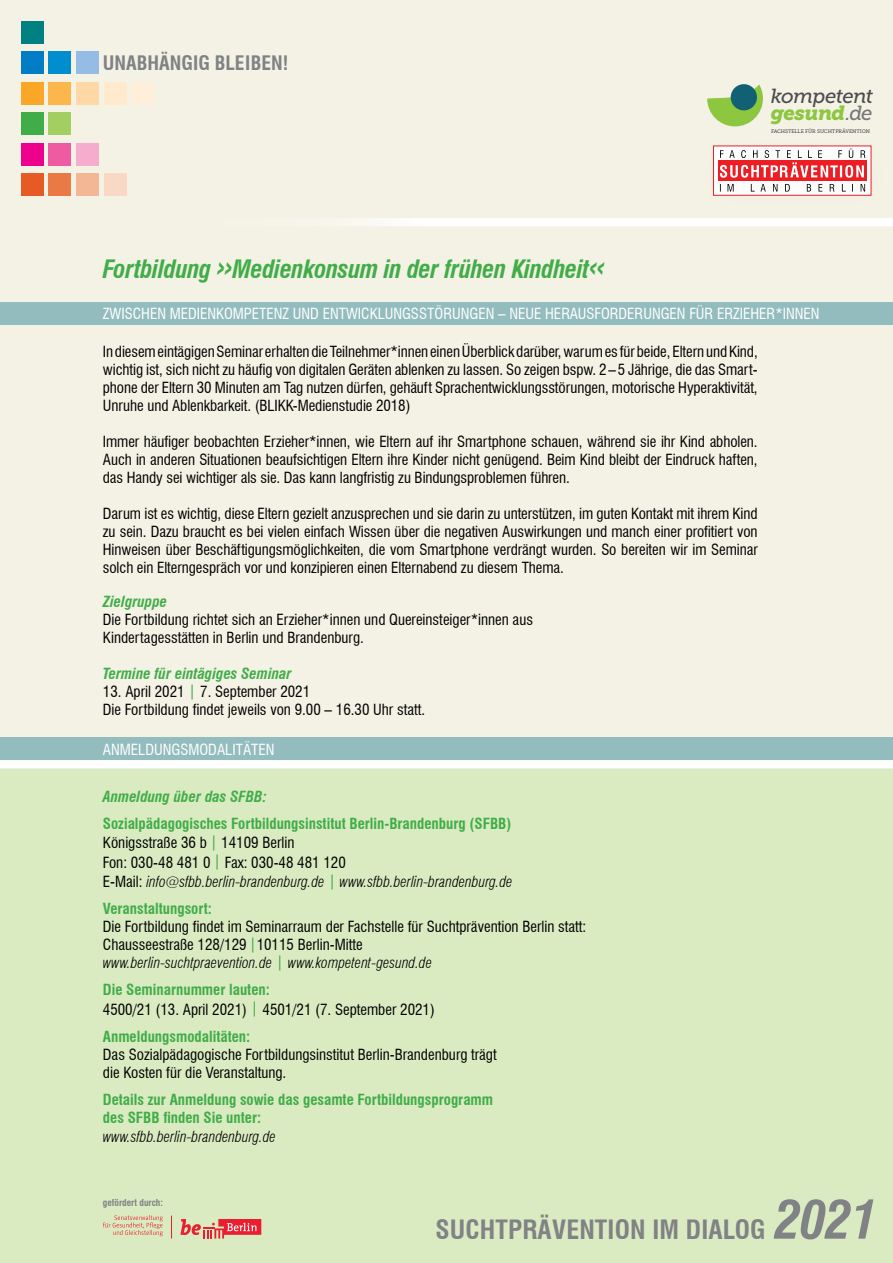
<style>
.page{position:relative;width:893px;height:1263px;background:#f3f2e4}
.page>*{position:absolute;margin:0;border:0;box-sizing:border-box;transform-origin:0 0}
.t1{font:700 condensed 25.95px "Swiss 721 BT";letter-spacing:.005em;color:#808285}
.t2{font:italic 700 condensed 24.75px "Swiss 721 BT";letter-spacing:-.02em;color:#41ad49}
.t3{font:italic 20.4px "Museo Slab 500";letter-spacing:-.04em;color:#4d4d4f}
.t4{font:italic 20.4px "Museo Slab 900";letter-spacing:-.03em;color:#8dc63f}
.t5{font:700 condensed 19.5px "Swiss 721 BT";color:#808285}
.t6{font:condensed 15px/18px "Swiss 721 BT";color:#000}
.t7{font:700 condensed 15px/19.5px "Swiss 721 BT";color:#41ad49}
.t8{font:condensed 15px "Swiss 721 BT";color:#fff}
.t9{font:italic 700 condensed 15px "Swiss 721 BT";color:#41ad49}
.t10{font:italic 300 condensed 15px "Swiss 721 BT";color:#000}
.t11{font:700 condensed 9.3px "Swiss 721 BT";color:#808285}
.t12{font:5.1px "Museo Slab 500";letter-spacing:-.02em;color:#4d4d4f}
.s1{font-size:32.7px}
.s2{font-family:"Museo Slab 500";color:#77787b}
.s3{color:#41ad49}
.s4{font-weight:400;color:#000}
.s5{font-weight:400}
.s6{font-weight:300;font-style:italic;color:#000}
.s7{font-weight:300;font-style:italic;font-size:13.5px;color:#000}
.s8{font-weight:300;font-style:italic}
.s9{font-weight:700;color:#41ad49}
.s10{font-style:italic;font-size:52.5px}
</style>
<div class="page">
<div style="left:0;top:302px;width:893px;height:22px;background:#93bcbf"></div>
<div style="left:0;top:218px;width:893px;height:8px;background:#fff"></div>
<div style="left:21px;top:21px;width:22px;height:22px;background:#008081"></div>
<div style="left:21px;top:52px;width:22px;height:22px;background:#007dc5"></div>
<div style="left:49px;top:52px;width:22px;height:22px;background:#008ece"></div>
<div style="left:76px;top:52px;width:23px;height:22px;background:#94bce4"></div>
<div style="left:21px;top:82px;width:22px;height:22px;background:#faa627"></div>
<div style="left:49px;top:82px;width:22px;height:22px;background:#fcb64c"></div>
<div style="left:104px;top:82px;width:22px;height:22px;background:#ffeace"></div>
<div style="left:76px;top:82px;width:23px;height:22px;background:#ffd8a5"></div>
<div style="left:132px;top:82px;width:22px;height:22px;background:#ffeed9"></div>
<div style="left:21px;top:113px;width:22px;height:22px;background:#41ad49"></div>
<div style="left:49px;top:113px;width:22px;height:22px;background:#a3cf62"></div>
<div style="left:21px;top:143px;width:22px;height:22px;background:#ec008c"></div>
<div style="left:49px;top:143px;width:22px;height:22px;background:#ef5ba1"></div>
<div style="left:76px;top:143px;width:23px;height:22px;background:#f6adcd"></div>
<div style="left:21px;top:173px;width:22px;height:22px;background:#e65a25"></div>
<div style="left:49px;top:173px;width:22px;height:22px;background:#ea7a45"></div>
<div style="left:76px;top:173px;width:23px;height:22px;background:#f4b795"></div>
<div style="left:104px;top:173px;width:22px;height:22px;background:#f9d9c5"></div>
<svg style="left:0;top:218px;width:378px;height:8px;background:#f4f3e7"></svg>
<div style="left:685px;top:117px;width:208px;height:113px;background:#000;opacity:.05"></div>
<div style="left:713px;top:146px;width:158px;height:50px;border:1px solid #ed1d24"></div>
<svg style="left:720px;top:149px;width:145px;height:29px;background:#ec9295"></svg>
<svg style="left:720px;top:184px;width:145px;height:8px"></svg>
<svg style="left:707px;top:85px;width:56px;height:41px"></svg>
<div style="left:731px;top:84px;width:26px;height:26px;background:#116073;border-radius:50%"></div>
<div style="left:0;top:747px;width:893px;height:516px;background:#daebc1"></div>
<div style="left:0;top:760px;width:893px;height:8px;background:#fff"></div>
<div style="left:0;top:738px;width:893px;height:22px;background:#93bcbf"></div>
<svg style="left:180px;top:1219px;width:81px;height:19px"></svg>
<svg style="left:171px;top:1215px;width:1px;height:23px"></svg>
<svg style="left:103px;top:1215px;width:60px;height:21px"></svg>
<h3 class="t5" style="left:103px;top:51px;width:187px">UNABHÄNGIG BLEIBEN!</h3>
<h2 class="t2" style="left:103px;top:254px;width:504px">Fortbildung <span class="s1">»</span>Medienkonsum in der frühen Kindheit<span class="s1">«</span></h2>
<h3 class="t3" style="left:771px;top:84px;width:104px">kompetent</h3>
<h3 class="t4" style="left:771px;top:101px;width:103px">gesund<span class="s2">.de</span></h3>
<p class="t12" style="left:771px;top:129px;width:100px">FACHSTELLE FÜR SUCHTPRÄVENTION</p>
<p class="t8" style="left:103px;top:305px;width:718px">ZWISCHEN MEDIENKOMPETENZ UND ENTWICKLUNGSSTÖRUNGEN – NEUE HERAUSFORDERUNGEN FÜR ERZIEHER*INNEN</p>
<p class="t6" style="left:103px;top:342px;width:656px;text-align:justify">In diesem eintägigen Seminar erhalten die Teilnehmer*innen einen Überblick darüber, warum es für beide, Eltern und Kind, wichtig ist, sich nicht zu häufig von digitalen Geräten ablenken zu lassen. So zeigen bspw. 2–5 Jährige, die das Smart&shy;phone der Eltern 30 Minuten am Tag nutzen dürfen, gehäuft Sprachentwicklungsstörungen, motorische Hyperaktivität, Unruhe und Ablenkbarkeit. (BLIKK-Medienstudie 2018)</p>
<p class="t6" style="left:103px;top:432px;width:656px;text-align:justify">Immer häufiger beobachten Erzieher*innen, wie Eltern auf ihr Smartphone schauen, während sie ihr Kind abholen.<br>Auch in anderen Situationen beaufsichtigen Eltern ihre Kinder nicht genügend. Beim Kind bleibt der Eindruck haften, das Handy sei wichtiger als sie. Das kann langfristig zu Bindungsproblemen führen.</p>
<p class="t6" style="left:103px;top:504px;width:656px;text-align:justify">Darum ist es wichtig, diese Eltern gezielt anzusprechen und sie darin zu unterstützen, im guten Kontakt mit ihrem Kind zu sein. Dazu braucht es bei vielen einfach Wissen über die negativen Auswirkungen und manch einer profitiert von Hinweisen über Beschäftigungsmöglichkeiten, die vom Smartphone verdrängt wurden. So bereiten wir im Seminar solch ein Elterngespräch vor und konzipieren einen Elternabend zu diesem Thema.</p>
<p class="t9" style="left:103px;top:593px;width:66px">Zielgruppe</p>
<p class="t6" style="left:103px;top:611px;width:432px">Die Fortbildung richtet sich an Erzieher*innen und Quereinsteiger*innen aus<br>Kindertagesstätten in Berlin und Brandenburg.</p>
<p class="t9" style="left:103px;top:665px;width:190px">Termine für eintägiges Seminar</p>
<p class="t6" style="left:103px;top:683px;width:324px">13. April 2021 <span class="s3">|</span> 7. September 2021<br>Die Fortbildung findet jeweils von 9.00 – 16.30 Uhr statt.</p>
<p class="t8" style="left:103px;top:740px;width:173px">ANMELDUNGSMODALITÄTEN</p>
<p class="t9" style="left:103px;top:787px;width:166px">Anmeldung über das SFBB:</p>
<p class="t7" style="left:103px;top:814px;width:411px">Sozialpädagogisches Fortbildungsinstitut Berlin-Brandenburg (SFBB)<br><span class="s4">Königsstraße 36 b</span> <span class="s5">|</span> <span class="s4">14109 Berlin<br>Fon: 030-48 481 0</span> <span class="s5">|</span> <span class="s4">Fax: 030-48 481 120<br>E-Mail:</span> <span class="s6">info</span><span class="s7">@</span><span class="s6">sfbb.berlin-brandenburg.de</span> <span class="s5">|</span> <span class="s6">www.sfbb.berlin-brandenburg.de</span></p>
<p class="t7" style="left:103px;top:899px;width:111px">Veranstaltungsort:</p>
<p class="t6" style="left:103px;top:918px;width:485px">Die Fortbildung findet im Seminarraum der Fachstelle für Suchtprävention Berlin statt:<br>Chausseestraße 128/129 <span class="s3">|</span>10115 Berlin-Mitte<br><span class="s8">www.berlin-suchtpraevention.de</span> <span class="s3">|</span> <span class="s8">www.kompetent-gesund.de</span></p>
<p class="t6" style="left:103px;top:980px;width:333px;line-height:19.5px"><span class="s9">Die Seminarnummer lauten:<br></span>4500/21 (13. April 2021) <span class="s3">|</span> 4501/21 (7. September 2021)</p>
<p class="t7" style="left:103px;top:1027px;width:149px">Anmeldungsmodalitäten:</p>
<p class="t6" style="left:103px;top:1045px;width:395px">Das Sozialpädagogische Fortbildungsinstitut Berlin-Brandenburg trägt die Kosten für die Veranstaltung.</p>
<p class="t7" style="left:103px;top:1090px;width:392px;line-height:18px">Details zur Anmeldung sowie das gesamte Fortbildungsprogramm des SFBB finden Sie unter:</p>
<p class="t10" style="left:103px;top:1128px;width:175px">www.sfbb.berlin-brandenburg.de</p>
<p class="t11" style="left:103px;top:1197px;width:62px">gefördert durch:</p>
<h1 class="t1" style="left:435px;top:1213px;width:443px">SUCHTPRÄVENTION IM DIALOG <span class="s10">2021</span></h1>
</div>
